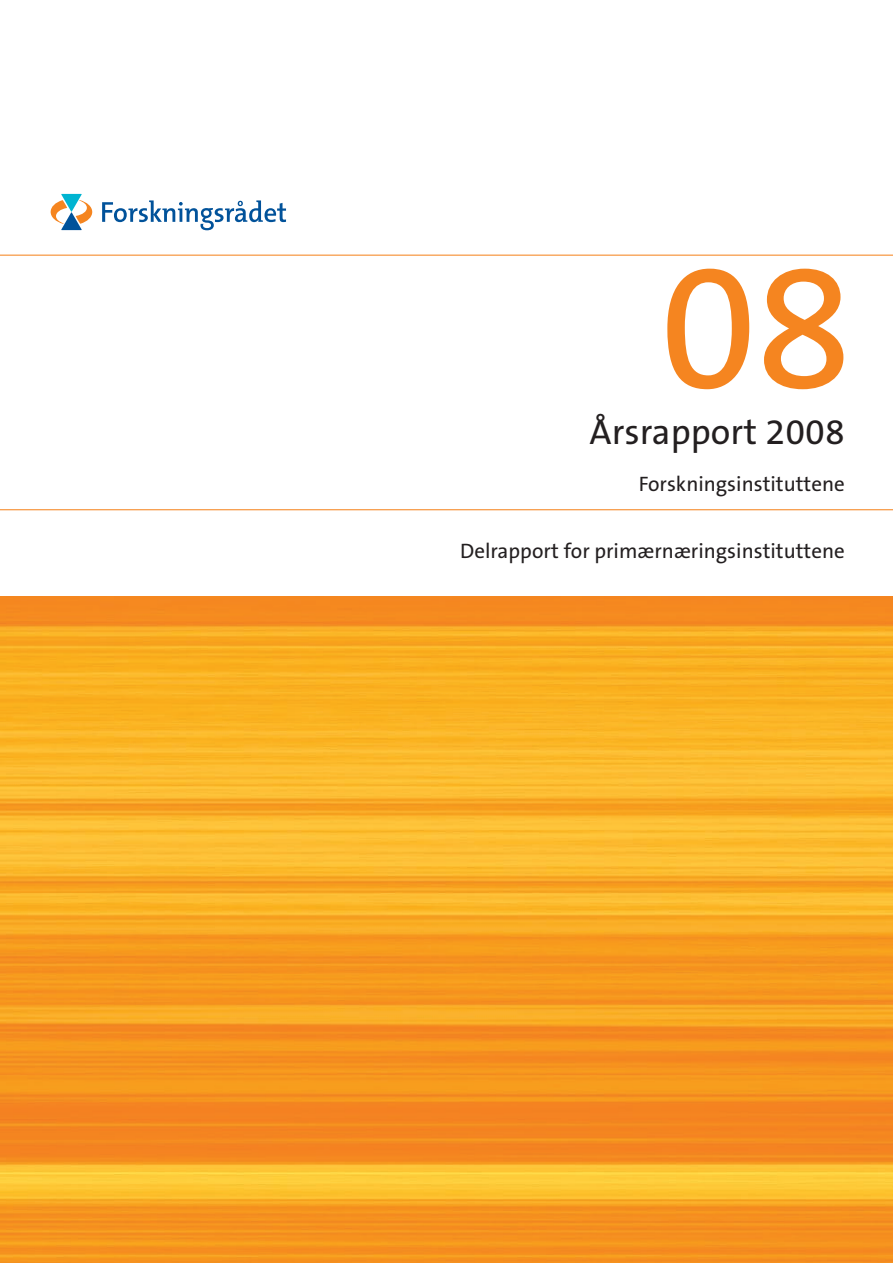
<style>
.page{position:relative;width:893px;height:1263px;background:#fff}
.page>*{position:absolute;margin:0;border:0;box-sizing:border-box;transform-origin:0 0}
.t1{font:180px "The Sans B5 Plain";color:#f58520}
.t2{font:36px "The Sans B5 Plain";color:#231f20}
.t3{font:21px "The Sans B5 Plain";color:#231f20}
</style>
<div class="page">
<img style="left:0;top:596px;width:893px;height:667px">
<hr style="left:0;top:255px;width:893px;height:1px;background:#f58520">
<svg style="left:102px;top:200px;width:184px;height:30px"></svg>
<svg style="left:51px;top:194px;width:41px;height:36px"></svg>
<hr style="left:0;top:509px;width:893px;height:1px;background:#f58520">
<h1 class="t1" style="left:659px;top:233px;width:196px">08</h1>
<h2 class="t2" style="left:590px;top:413px;width:257px">Årsrapport 2008</h2>
<p class="t3" style="left:639px;top:473px;width:207px">Forskningsinstituttene</p>
<p class="t3" style="left:460px;top:540px;width:386px">Delrapport for primærnæringsinstituttene</p>
</div>
